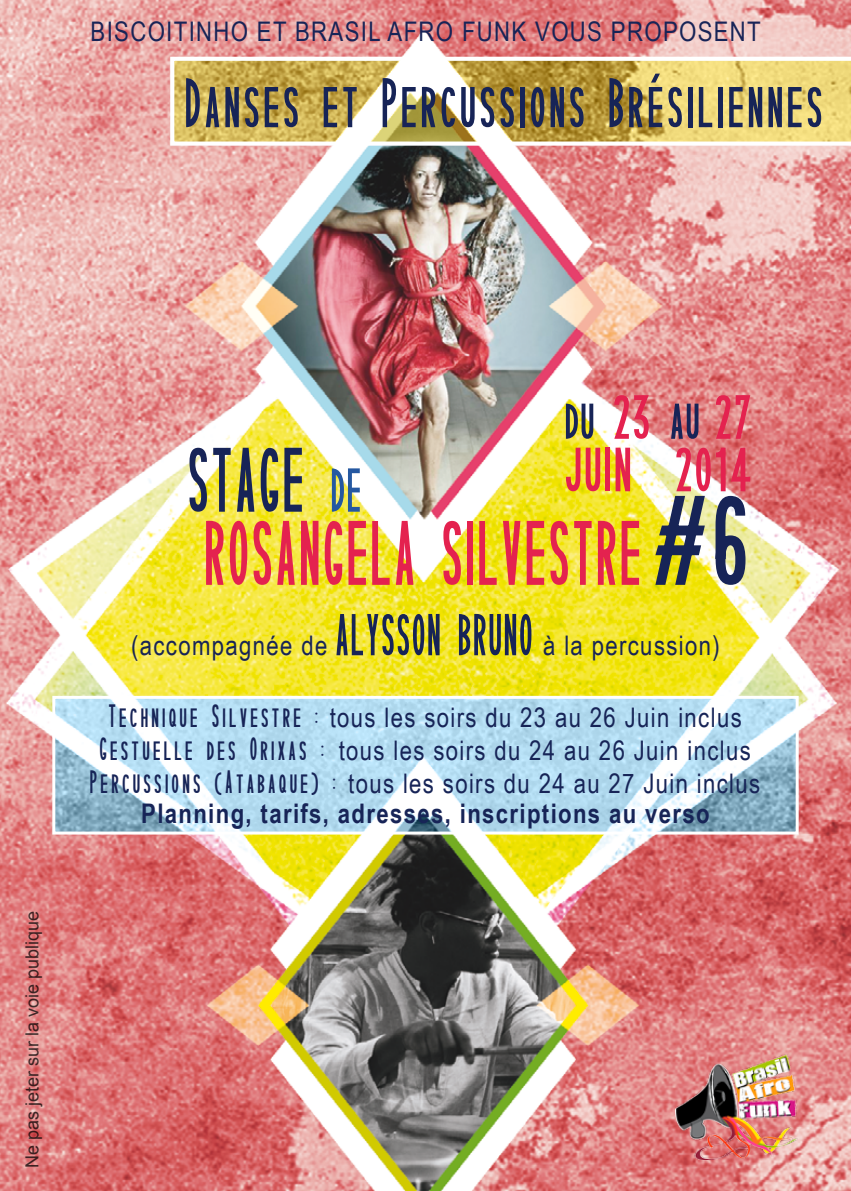
<style>
.page{position:relative;width:851px;height:1191px;background:#fff}
.page>*{position:absolute;margin:0;border:0;box-sizing:border-box;transform-origin:0 0}
.t1{font:93px "Sophisticated Slims Tight";letter-spacing:.005em;color:#e4224f}
.t2{font:93px "Sophisticated Slims Tight";letter-spacing:.005em;color:#172457}
.t3{font:77.4px "Sophisticated Slims Tight";letter-spacing:.005em;color:#e4224f}
.t4{font:71.4px "Sophisticated Slims Tight";letter-spacing:.025em;color:#172457}
.t5{font:62.4px "Sophisticated Slims Tight";color:#172457}
.t6{font:60px "Sophisticated Slims Tight";letter-spacing:.005em;color:#172457}
.t7{font:27px/33px "Arial Narrow";letter-spacing:.05em;color:#172457;text-align:center}
.t8{font:700 27px "Arial Narrow";letter-spacing:.05em;color:#172457}
.t9{font:18px "Arial";color:#000}
.s1{font-size:77.4px;color:#e4224f}
.s2{font-size:63px;color:#2558a1}
.s3{font-size:158.1px;color:#172457}
.s4{font-family:"Sophisticated Slims Tight";font-size:33px}
</style>
<div class="page">
<img style="left:0;top:0;width:850px;height:1191px">
<svg style="left:168px;top:55px;width:682px;height:93px"></svg>
<svg style="left:51px;top:694px;width:749px;height:142px"></svg>
<img style="left:675px;top:1048px;width:141px;height:112px">
<p class="t7" style="left:91px;top:14px;width:671px">BISCOITINHO ET BRASIL AFRO FUNK VOUS PROPOSENT</p>
<h3 class="t4" style="left:186px;top:65px;width:641px">Danses et Percussions Brésiliennes</h3>
<p class="t9" style="left:21px;top:1168px;width:259px;rotate:-90deg">Ne pas jeter sur la voie publique</p>
<h3 class="t5" style="left:566px;top:384px;width:191px">du <span class="s1">23</span> au <span class="s1">27</span></h3>
<h2 class="t3" style="left:566px;top:423px;width:191px">juin 2014</h2>
<h1 class="t2" style="left:189px;top:430px;width:176px">STAGE <span class="s2">DE</span></h1>
<h1 class="t1" style="left:206px;top:503px;width:550px">ROSANGELA SILVESTRE<span class="s3">#6</span></h1>
<p class="t7" style="left:131px;top:628px;width:198px">(accompagnée de</p>
<h3 class="t6" style="left:336px;top:603px;width:200px">ALYSSON BRUNO</h3>
<p class="t7" style="left:543px;top:628px;width:178px">à la percussion)</p>
<p class="t7" style="left:91px;top:700px;width:671px"><span class="s4">Technique Silvestre :</span> tous les soirs du 23 au 26 Juin inclus<br><span class="s4">Gestuelle des Orixas :</span> tous les soirs du 24 au 26 Juin inclus<br><span class="s4">Percussions (Atabaque) :</span> tous les soirs du 24 au 27 Juin inclus</p>
<p class="t8" style="left:141px;top:793px;width:570px">Planning, tarifs, adresses, inscriptions au verso</p>
</div>
